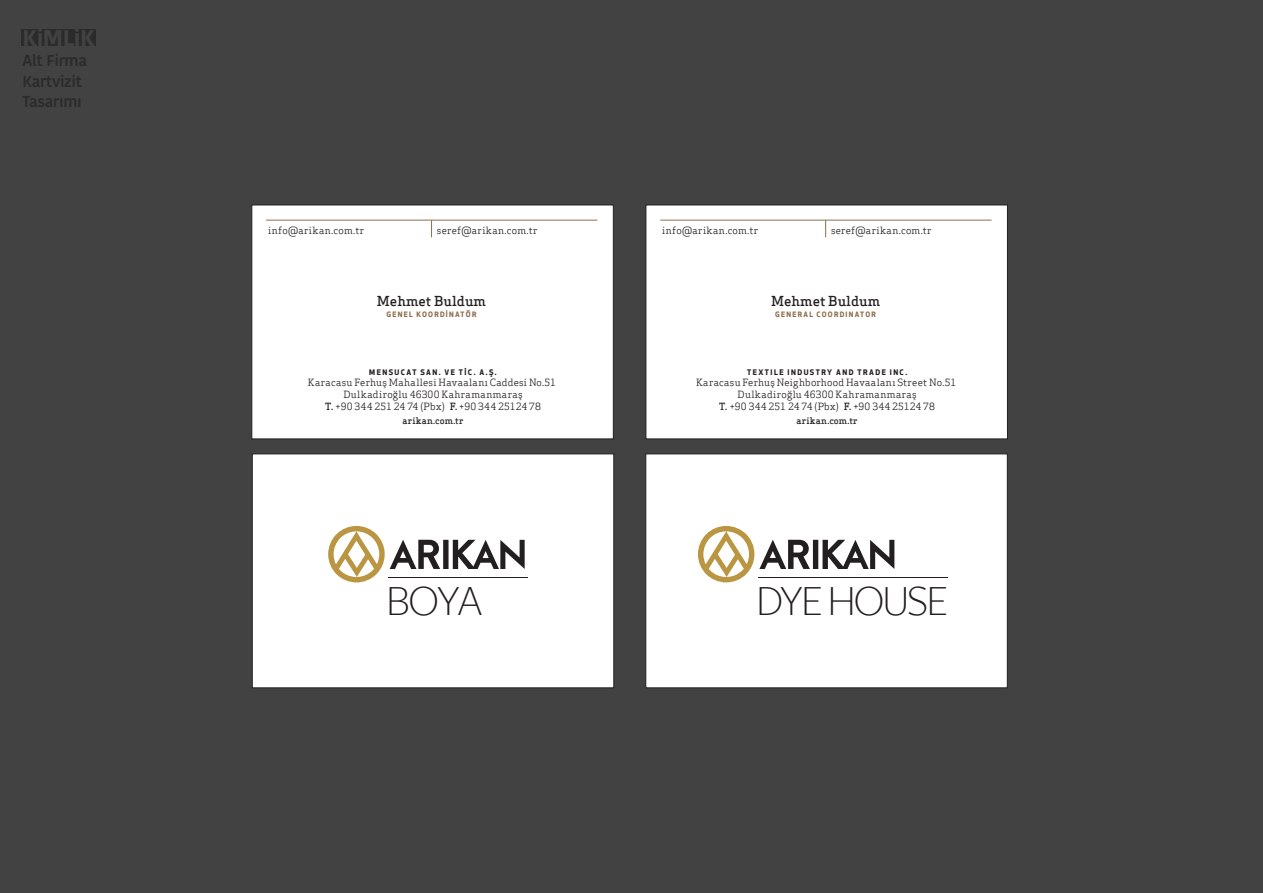
<style>
.page{position:relative;width:1263px;height:893px;background:#424242}
.page>*{position:absolute;margin:0;border:0;box-sizing:border-box;transform-origin:0 0}
.t1{font:300 44.7px "Freight Sans";letter-spacing:-.04em;color:#231f20}
.t2{font:700 22.65px "Kohinoor Devanagari";letter-spacing:-.02em;color:#424242}
.t3{font:500 15.75px/20.2px "Kohinoor Devanagari";letter-spacing:-.02em;color:#2b2b2b}
.t4{font:500 13.5px "Apex Serif";color:#231f20}
.t5{font:9.75px/11.7px "Apex Serif";letter-spacing:.025em;color:#231f20;text-align:center}
.t6{font:500 9px "Apex Serif";letter-spacing:.02em;color:#231f20}
.t7{font:700 7.5px "Apex New";letter-spacing:.195em;color:#231f20}
.t8{font:700 7.2px "Apex New";letter-spacing:.175em;color:#8d6f4c}
.s1{font-weight:500}
</style>
<div class="page">
<div style="left:21px;top:29px;width:75px;height:17px;background:#2b2b2b"></div>
<div style="left:252px;top:205px;width:361px;height:234px;background:#fff"></div>
<hr style="left:266px;top:220px;width:331px;height:1px;background:#8d6f4c">
<svg style="left:431px;top:221px;width:1px;height:16px"></svg>
<div style="left:646px;top:205px;width:362px;height:234px;background:#fff"></div>
<hr style="left:660px;top:220px;width:331px;height:1px;background:#8d6f4c">
<svg style="left:825px;top:220px;width:1px;height:17px"></svg>
<div style="left:646px;top:454px;width:361px;height:234px;background:#fff"></div>
<hr style="left:758px;top:577px;width:189px;height:1px;background:#231f20">
<svg style="left:698px;top:526px;width:196px;height:56px"></svg>
<div style="left:252px;top:454px;width:362px;height:234px;background:#fff;border:1px solid #231f20"></div>
<hr style="left:388px;top:577px;width:139px;height:1px;background:#231f20">
<svg style="left:328px;top:526px;width:197px;height:56px"></svg>
<h2 class="t2" style="left:22px;top:25px;width:74px">KiMLiK</h2>
<h3 class="t3" style="left:22px;top:51px;width:66px">Alt Firma<br>Kartvizit<br>Tasarımı</h3>
<p class="t5" style="left:268px;top:225px;width:97px">info@arikan.com.tr</p>
<p class="t5" style="left:437px;top:225px;width:102px">seref@arikan.com.tr</p>
<p class="t5" style="left:662px;top:225px;width:97px">info@arikan.com.tr</p>
<p class="t5" style="left:831px;top:225px;width:102px">seref@arikan.com.tr</p>
<h3 class="t4" style="left:377px;top:292px;width:111px">Mehmet Buldum</h3>
<p class="t8" style="left:387px;top:310px;width:91px">GENEL KOORDİNATÖR</p>
<h3 class="t4" style="left:771px;top:292px;width:111px">Mehmet Buldum</h3>
<p class="t8" style="left:775px;top:310px;width:102px">GENERAL COORDINATOR</p>
<p class="t7" style="left:369px;top:366px;width:129px">MENSUCAT SAN. VE TİC. A.Ş.</p>
<p class="t5" style="left:308px;top:377px;width:250px">Karacasu Ferhuş Mahallesi Havaalanı Caddesi No.51<br>Dulkadiroğlu 46300 Kahramanmaraş<br><span class="s1">T.</span> +90 344 251 24 74 (Pbx) <span class="s1">F.</span> +90 344 25124 78</p>
<p class="t6" style="left:402px;top:415px;width:63px">arikan.com.tr</p>
<p class="t7" style="left:747px;top:366px;width:162px">TEXTILE INDUSTRY AND TRADE INC.</p>
<p class="t5" style="left:696px;top:377px;width:262px">Karacasu Ferhuş Neighborhood Havaalanı Street No.51<br>Dulkadiroğlu 46300 Kahramanmaraş<br><span class="s1">T.</span> +90 344 251 24 74 (Pbx) <span class="s1">F.</span> +90 344 25124 78</p>
<p class="t6" style="left:796px;top:415px;width:63px">arikan.com.tr</p>
<h1 class="t1" style="left:386px;top:576px;width:98px">BOYA</h1>
<h1 class="t1" style="left:756px;top:576px;width:194px">DYEHOUSE</h1>
</div>
